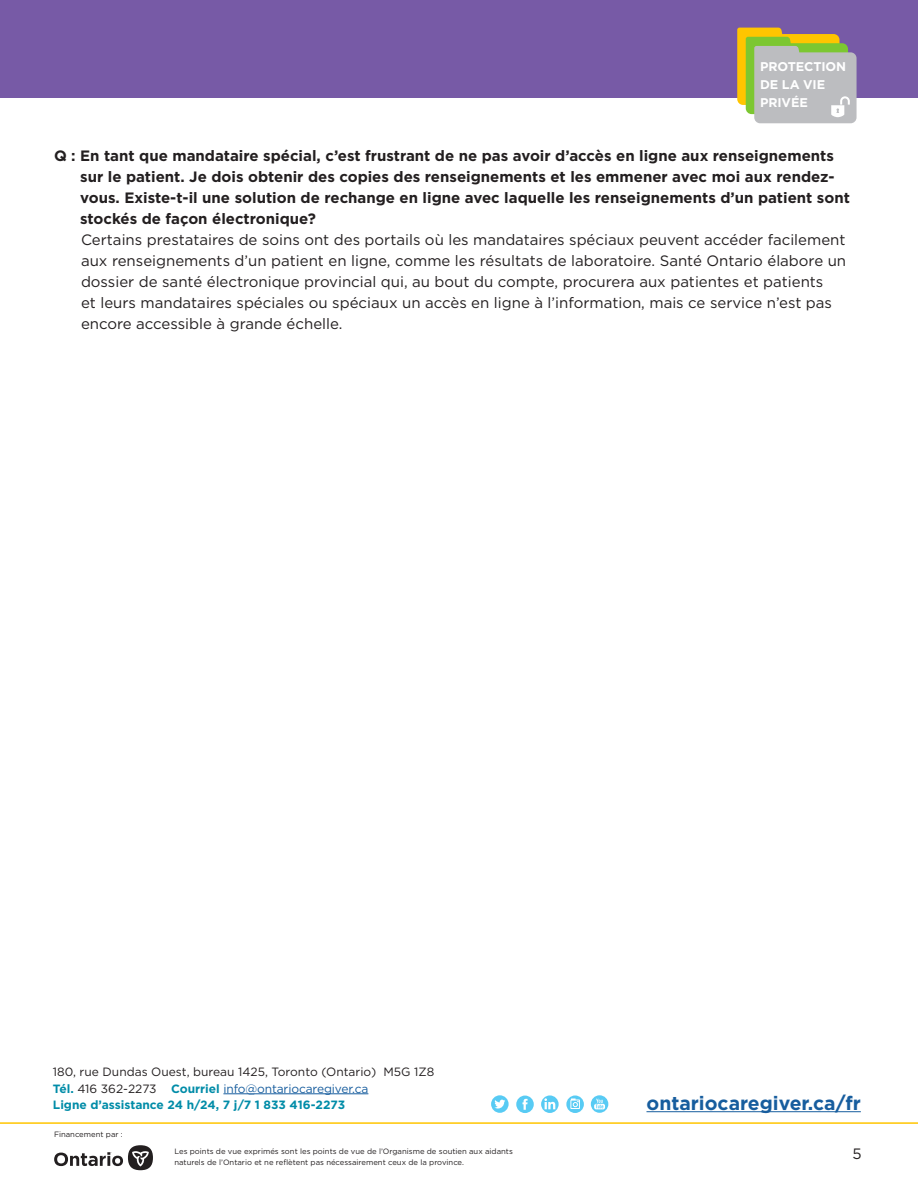
<style>
.page{position:relative;width:918px;height:1188px;background:#fff}
.page>*{position:absolute;margin:0;border:0;box-sizing:border-box;transform-origin:0 0}
.CF_body_text{font:700 19.35px "Gotham";color:#175d9e}
.Change_body_text{font:15px/21px "Gotham";color:#231f20}
.Change_body_text-2{font:700 15px/21px "Gotham";color:#231f20}
.CF_body_text-2{font:700 12.6px "Gotham";letter-spacing:-.01em;color:#fff}
.CF_body_text-3{font:12px "Gotham";color:#231f20}
.CF_body_text-4{font:12px "Gotham";letter-spacing:-.01em;color:#175d9e}
.CF_body_text-5{font:700 12px "Gotham";color:#008ca8}
.CF_body_text-6{font:7.65px/10.6px "Gotham";color:#231f20}
.s1{font-weight:700;color:#008ca8}
.s2{color:#231f20}
</style>
<div class="page">
<div style="left:0;top:0;width:918px;height:97px;background:#775aa6"></div>
<svg style="left:737px;top:28px;width:120px;height:95px;background:#babb95"></svg>
<hr style="left:223px;top:1093px;width:145px;height:1px;background:#175d9e">
<hr style="left:646px;top:1111px;width:215px;height:1px;background:#175d9e">
<svg style="left:491px;top:1095px;width:18px;height:18px"></svg>
<svg style="left:516px;top:1096px;width:18px;height:17px"></svg>
<svg style="left:591px;top:1095px;width:17px;height:18px"></svg>
<svg style="left:566px;top:1095px;width:18px;height:18px"></svg>
<div style="left:571px;top:1100px;width:9px;height:9px;border:1px solid #fff"></div>
<svg style="left:571px;top:1099px;width:8px;height:8px"></svg>
<svg style="left:541px;top:1095px;width:18px;height:18px"></svg>
<svg style="left:54px;top:1152px;width:69px;height:14px"></svg>
<div style="left:128px;top:1145px;width:25px;height:25px;background:#231f20;border-radius:50%"></div>
<svg style="left:132px;top:1151px;width:17px;height:15px"></svg>
<hr style="left:0;top:1122px;width:918px;height:2px;background:#ffc500">
<p class="CF_body_text-2" style="left:760px;top:59px;width:87px">PROTECTION</p>
<p class="CF_body_text-2" style="left:760px;top:77px;width:66px">DE LA VIE</p>
<p class="CF_body_text-2" style="left:760px;top:94px;width:49px">PRIVÉE</p>
<p class="Change_body_text-2" style="left:80px;top:145px;width:771px;text-indent:-26px">Q : En tant que mandataire spécial, c’est frustrant de ne pas avoir d’accès en ligne aux renseignements sur le patient. Je dois obtenir des copies des renseignements et les emmener avec moi aux rendez&shy;vous. Existe-t-il une solution de rechange en ligne avec laquelle les renseignements d’un patient sont stockés de façon électronique?</p>
<p class="Change_body_text" style="left:81px;top:229px;width:767px">Certains prestataires de soins ont des portails où les mandataires spéciaux peuvent accéder facilement aux renseignements d’un patient en ligne, comme les résultats de laboratoire. Santé Ontario élabore un dossier de santé électronique provincial qui, au bout du compte, procurera aux patientes et patients<br>et leurs mandataires spéciales ou spéciaux un accès en ligne à l’information, mais ce service n’est pas encore accessible à grande échelle.</p>
<p class="CF_body_text-3" style="left:53px;top:1064px;width:383px">180, rue Dundas Ouest, bureau 1425, Toronto (Ontario) M5G 1Z8</p>
<p class="CF_body_text-4" style="left:53px;top:1081px;width:317px"><span class="s1">Tél.</span> <span class="s2">416 362-2273</span> <span class="s1">Courriel</span> info@ontariocaregiver.ca</p>
<p class="CF_body_text-5" style="left:53px;top:1097px;width:294px">Ligne d’assistance 24 h/24, 7 j/7 1 833 416-2273</p>
<p class="CF_body_text" style="left:646px;top:1090px;width:216px">ontariocaregiver.ca/fr</p>
<p class="CF_body_text-6" style="left:174px;top:1146px;width:340px">Les points de vue exprimés sont les points de vue de l’Organisme de soutien aux aidants naturels de l’Ontario et ne reflètent pas nécessairement ceux de la province.</p>
<p class="CF_body_text-6" style="left:54px;top:1129px;width:70px">Financement par :</p>
<p class="Change_body_text" style="left:853px;top:1143px;width:11px">5</p>
</div>
